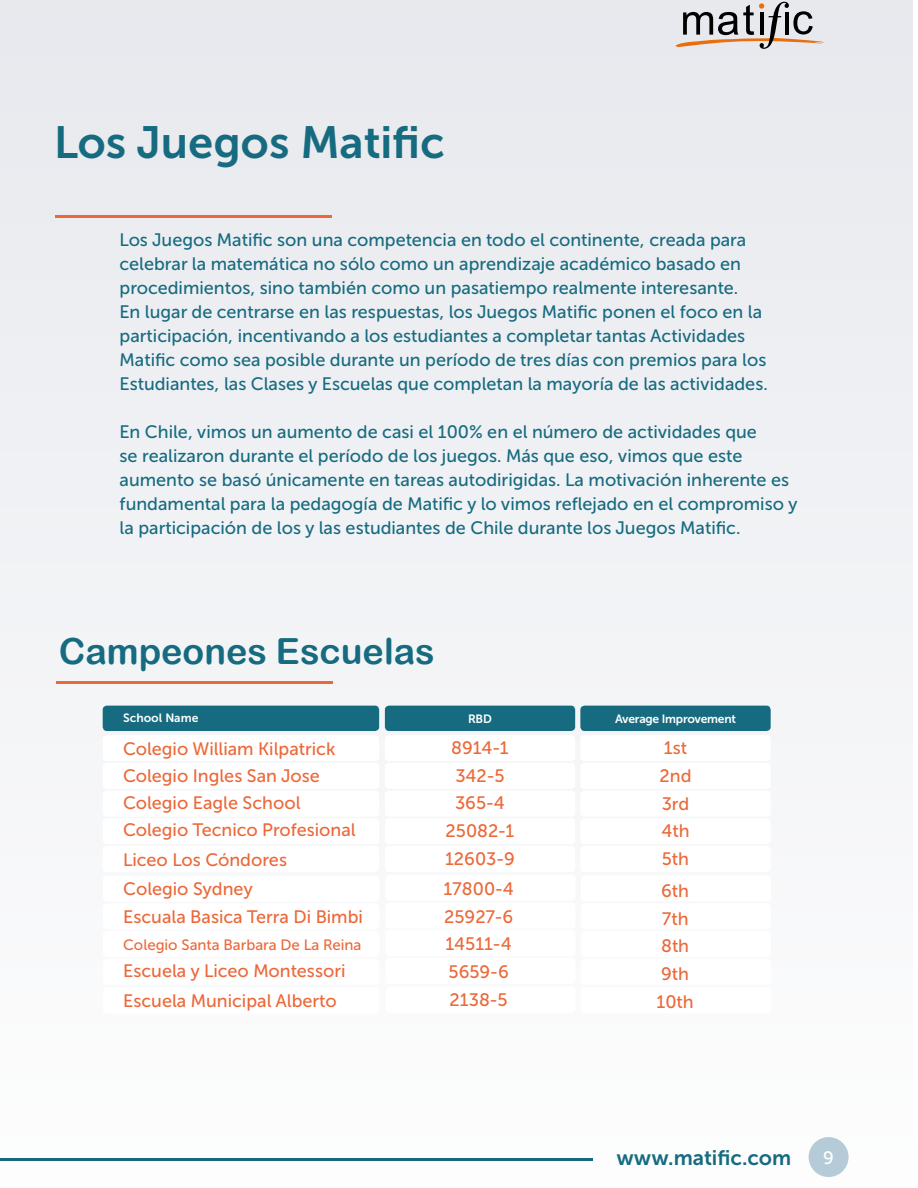
<style>
.page{position:relative;width:918px;height:1188px;background:#fff}
.page>*{position:absolute;margin:0;border:0;box-sizing:border-box;transform-origin:0 0}
.t1{font:45px "Museo Sans Cyrl 700";color:#166b80}
.t2{font:36px "Arial Rounded MT Bold";color:#166b80}
.t3{font:21px "Museo Sans Cyrl 700";color:#166b80}
.t4{font:18px/24px "Museo Sans Cyrl 500";color:#166b80}
.t5{font:18px/27.8px "Museo Sans Cyrl 500";color:#ec6839}
.t6{font:18px "Museo Sans Cyrl 500";color:#fff}
.t7{font:15px "Museo Sans Cyrl 500";color:#ec6839}
.t8{font:12px "Museo Sans Cyrl 700";letter-spacing:-.02em;color:#fff}
.t9{font:12px "Museo Sans Cyrl 700";color:#fff}
</style>
<div class="page">
<div style="left:0;top:0;width:913px;height:1188px;background:#f0f1f4"></div>
<hr style="left:10px;top:1158px;width:583px;height:2px;background:#16697e">
<div style="left:809px;top:1137px;width:40px;height:40px;background:#b6cbd8;border-radius:50%"></div>
<svg style="left:0;top:1158px;width:10px;height:2px"></svg>
<svg style="left:676px;top:2px;width:148px;height:47px"></svg>
<hr style="left:56px;top:215px;width:276px;height:2px;background:#ec6839">
<div style="left:103px;top:706px;width:276px;height:25px;background:#166b80;border-radius:4px"></div>
<div style="left:580px;top:706px;width:191px;height:25px;background:#166b80;border-radius:4px"></div>
<div style="left:385px;top:706px;width:190px;height:25px;background:#166b80;border-radius:4px"></div>
<div style="left:103px;top:735px;width:276px;height:26px;background:#fff;border-radius:4px"></div>
<div style="left:103px;top:791px;width:276px;height:26px;background:#fff;border-radius:4px"></div>
<div style="left:103px;top:763px;width:276px;height:26px;background:#fff;border-radius:4px"></div>
<div style="left:103px;top:818px;width:276px;height:26px;background:#fff;border-radius:4px"></div>
<div style="left:103px;top:846px;width:276px;height:26px;background:#fff;border-radius:4px"></div>
<div style="left:580px;top:735px;width:191px;height:26px;background:#fff;border-radius:4px"></div>
<div style="left:580px;top:791px;width:191px;height:26px;background:#fff;border-radius:4px"></div>
<div style="left:580px;top:763px;width:191px;height:26px;background:#fff;border-radius:4px"></div>
<div style="left:580px;top:818px;width:191px;height:26px;background:#fff;border-radius:4px"></div>
<div style="left:580px;top:846px;width:191px;height:26px;background:#fff;border-radius:4px"></div>
<div style="left:385px;top:735px;width:190px;height:26px;background:#fff;border-radius:4px"></div>
<div style="left:385px;top:791px;width:190px;height:26px;background:#fff;border-radius:4px"></div>
<div style="left:385px;top:763px;width:190px;height:26px;background:#fff;border-radius:4px"></div>
<div style="left:385px;top:818px;width:190px;height:26px;background:#fff;border-radius:4px"></div>
<div style="left:385px;top:846px;width:190px;height:26px;background:#fff;border-radius:4px"></div>
<div style="left:385px;top:875px;width:191px;height:26px;background:#fff;border-radius:4px"></div>
<div style="left:385px;top:930px;width:191px;height:26px;background:#fff;border-radius:4px"></div>
<div style="left:385px;top:902px;width:191px;height:27px;background:#fff;border-radius:4px"></div>
<div style="left:385px;top:958px;width:191px;height:26px;background:#fff;border-radius:4px"></div>
<div style="left:385px;top:987px;width:191px;height:26px;background:#fff;border-radius:4px"></div>
<div style="left:581px;top:876px;width:190px;height:26px;background:#fff;border-radius:4px"></div>
<div style="left:581px;top:903px;width:190px;height:26px;background:#fff;border-radius:4px"></div>
<div style="left:581px;top:931px;width:190px;height:26px;background:#fff;border-radius:4px"></div>
<div style="left:581px;top:959px;width:190px;height:26px;background:#fff;border-radius:4px"></div>
<div style="left:581px;top:987px;width:190px;height:27px;background:#fff;border-radius:4px"></div>
<div style="left:103px;top:876px;width:276px;height:26px;background:#fff;border-radius:4px"></div>
<div style="left:103px;top:931px;width:276px;height:26px;background:#fff;border-radius:4px"></div>
<div style="left:103px;top:903px;width:276px;height:27px;background:#fff;border-radius:4px"></div>
<div style="left:103px;top:959px;width:276px;height:26px;background:#fff;border-radius:4px"></div>
<div style="left:103px;top:987px;width:276px;height:27px;background:#fff;border-radius:4px"></div>
<hr style="left:56px;top:682px;width:277px;height:2px;background:#ec6839">
<h1 class="t1" style="left:54px;top:118px;width:392px">Los Juegos Matific</h1>
<p class="t4" style="left:120px;top:228px;width:650px">Los Juegos Matific son una competencia en todo el continente, creada para celebrar la matemática no sólo como un aprendizaje académico basado en procedimientos, sino también como un pasatiempo realmente interesante.<br>En lugar de centrarse en las respuestas, los Juegos Matific ponen el foco en la participación, incentivando a los estudiantes a completar tantas Actividades Matific como sea posible durante un período de tres días con premios para los Estudiantes, las Clases y Escuelas que completan la mayoría de las actividades.</p>
<p class="t4" style="left:120px;top:420px;width:680px">En Chile, vimos un aumento de casi el 100% en el número de actividades que<br>se realizaron durante el período de los juegos. Más que eso, vimos que este aumento se basó únicamente en tareas autodirigidas. La motivación inherente es fundamental para la pedagogía de Matific y lo vimos reflejado en el compromiso y la participación de los y las estudiantes de Chile durante los Juegos Matific.</p>
<h2 class="t2" style="left:59px;top:630px;width:377px">Campeones Escuelas</h2>
<p class="t9" style="left:123px;top:711px;width:77px">School Name</p>
<p class="t8" style="left:468px;top:712px;width:25px">RBD</p>
<p class="t8" style="left:615px;top:712px;width:122px">Average Improvement</p>
<p class="t5" style="left:445px;top:734px;width:71px;text-align:center">8914-1<br>342-5<br>365-4<br>25082-1<br>12603-9</p>
<p class="t5" style="left:660px;top:734px;width:33px">1st<br>2nd<br>3rd<br>4th<br>5th</p>
<p class="t5" style="left:657px;top:877px;width:39px">6th<br>7th<br>8th<br>9th<br>10th</p>
<p class="t5" style="left:123px;top:735px;width:214px">Colegio William Kilpatrick</p>
<p class="t5" style="left:123px;top:789px;width:179px">Colegio Eagle School</p>
<p class="t5" style="left:123px;top:762px;width:198px">Colegio Ingles San Jose</p>
<p class="t5" style="left:123px;top:816px;width:234px;line-height:29.4px">Colegio Tecnico Profesional<br>Liceo Los Cóndores</p>
<p class="t5" style="left:443px;top:875px;width:72px;text-align:center">17800-4<br>25927-6<br>14511-4<br>5659-6<br>2138-5</p>
<p class="t5" style="left:123px;top:875px;width:131px">Colegio Sydney</p>
<p class="t7" style="left:123px;top:936px;width:240px">Colegio Santa Barbara De La Reina</p>
<p class="t5" style="left:123px;top:903px;width:241px">Escuala Basica Terra Di Bimbi</p>
<p class="t5" style="left:123px;top:956px;width:224px;line-height:30.5px">Escuela y Liceo Montessori<br>Escuela Municipal Alberto</p>
<p class="t3" style="left:616px;top:1146px;width:176px">www.matific.com</p>
<p class="t6" style="left:823px;top:1148px;width:12px">9</p>
</div>
